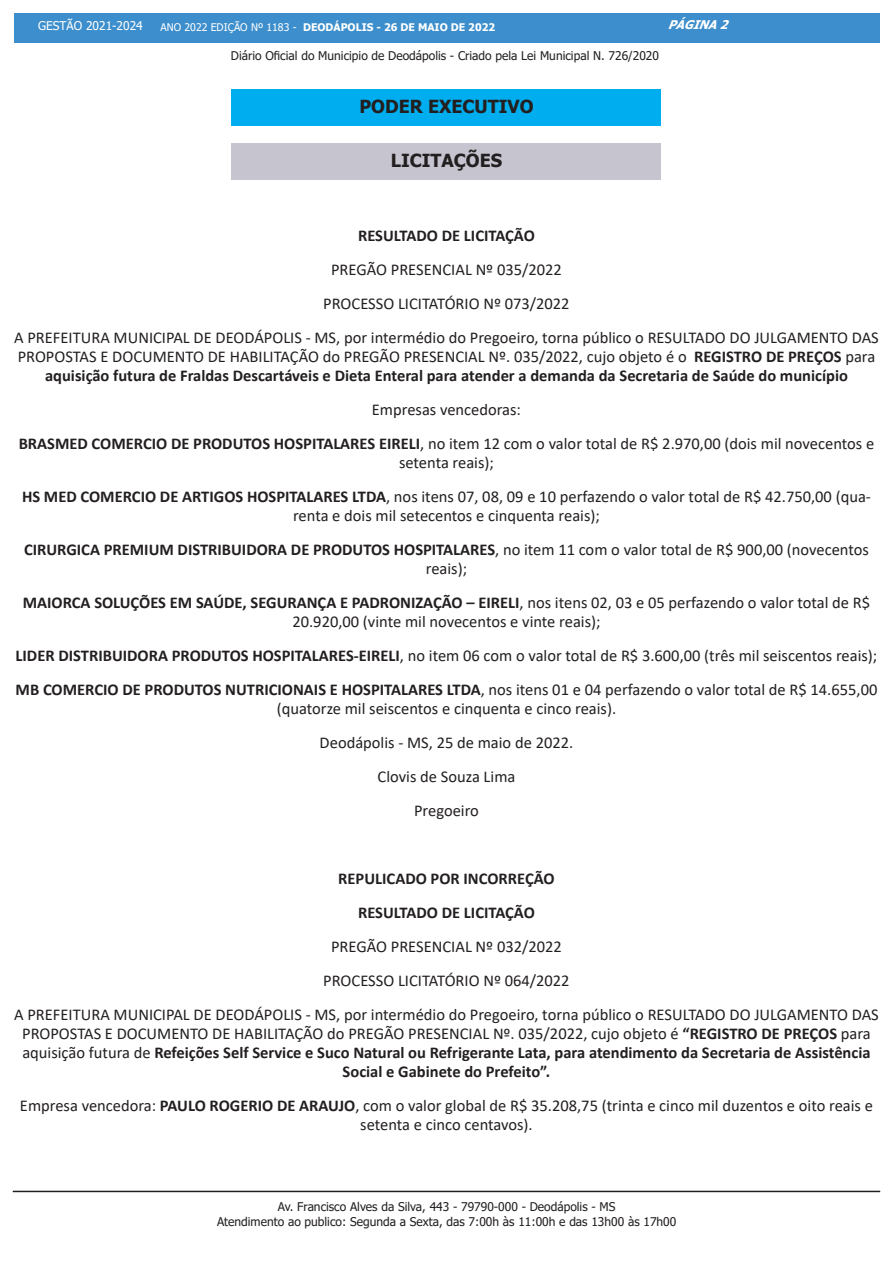
<style>
.page{position:relative;width:893px;height:1263px;background:#fff}
.page>*{position:absolute;margin:0;border:0;box-sizing:border-box;transform-origin:0 0}
.t1{font:700 18px "Tahoma";color:#231f20}
.t2{font:16.5px/18.9px "Calibri";color:#231f20;text-align:center}
.t3{font:700 16.5px/18.9px "Calibri";color:#231f20;text-align:center}
.t4{font:12px/14.4px "Tahoma";color:#231f20;text-align:center}
.t5{font:12px "Tahoma";color:#fff}
.t6{font:italic 700 12px "Tahoma";color:#fff}
.t7{font:700 10.5px "Tahoma";color:#fff}
.s1{font-weight:400}
.s2{font-weight:700}
</style>
<div class="page">
<div style="left:14px;top:14px;width:865px;height:29px;background:#3c8ecc"></div>
<hr style="left:13px;top:1191px;width:867px;height:1px;background:#231f20">
<div style="left:232px;top:90px;width:429px;height:36px;background:#00aeef"></div>
<div style="left:232px;top:144px;width:429px;height:36px;background:#c6c4cf"></div>
<p class="t5" style="left:38px;top:18px;width:106px">GESTÃO 2021-2024</p>
<p class="t7" style="left:161px;top:20px;width:336px"><span class="s1">ANO 2022 EDIÇÃO Nº 1183 -</span> DEODÁPOLIS - 26 DE MAIO DE 2022</p>
<p class="t6" style="left:668px;top:16px;width:68px">PÁGINA2</p>
<p class="t4" style="left:231px;top:49px;width:430px">Diário Oficial do Municipio de Deodápolis - Criado pela Lei Municipal N. 726/2020</p>
<p class="t1" style="left:359px;top:94px;width:176px">PODER EXECUTIVO</p>
<p class="t1" style="left:391px;top:148px;width:113px">LICITAÇÕES</p>
<p class="t3" style="left:358px;top:226px;width:178px">RESULTADO DE LICITAÇÃO</p>
<p class="t2" style="left:331px;top:260px;width:232px">PREGÃO PRESENCIAL Nº 035/2022</p>
<p class="t2" style="left:323px;top:294px;width:248px">PROCESSO LICITATÓRIO Nº 073/2022</p>
<p class="t2" style="left:14px;top:328px;width:866px">A PREFEITURA MUNICIPAL DE DEODÁPOLIS - MS, por intermédio do Pregoeiro, torna público o RESULTADO DO JULGAMENTO DAS<br>PROPOSTAS E DOCUMENTO DE HABILITAÇÃO do PREGÃO PRESENCIAL Nº. 035/2022, cujo objeto é o <span class="s2">REGISTRO DE PREÇOS</span> para <span class="s2">aquisição futura de Fraldas Descartáveis e Dieta Enteral para atender a demanda da Secretaria de Saúde do município</span></p>
<p class="t2" style="left:372px;top:400px;width:151px">Empresas vencedoras:</p>
<p class="t2" style="left:19px;top:434px;width:857px"><span class="s2">BRASMED COMERCIO DE PRODUTOS HOSPITALARES EIRELI</span>, no item 12 com o valor total de R$ 2.970,00 (dois mil novecentos e setenta reais);</p>
<p class="t2" style="left:22px;top:487px;width:850px"><span class="s2">HS MED COMERCIO DE ARTIGOS HOSPITALARES LTDA</span>, nos itens 07, 08, 09 e 10 perfazendo o valor total de R$ 42.750,00 (qua&shy;renta e dois mil setecentos e cinquenta reais);</p>
<p class="t3" style="left:24px;top:540px;width:846px">CIRURGICA PREMIUM DISTRIBUIDORA DE PRODUTOS HOSPITALARES<span class="s1">, no item 11 com o valor total de R$ 900,00 (novecentos reais);</span></p>
<p class="t2" style="left:23px;top:593px;width:849px"><span class="s2">MAIORCA SOLUÇÕES EM SAÚDE, SEGURANÇA E PADRONIZAÇÃO – EIRELI</span>, nos itens 02, 03 e 05 perfazendo o valor total de R$<br>20.920,00 (vinte mil novecentos e vinte reais);</p>
<p class="t2" style="left:16px;top:646px;width:863px"><span class="s2">LIDER DISTRIBUIDORA PRODUTOS HOSPITALARES-EIRELI</span>, no item 06 com o valor total de R$ 3.600,00 (três mil seiscentos reais);</p>
<p class="t2" style="left:16px;top:680px;width:863px"><span class="s2">MB COMERCIO DE PRODUTOS NUTRICIONAIS E HOSPITALARES LTDA</span>, nos itens 01 e 04 perfazendo o valor total de R$ 14.655,00 (quatorze mil seiscentos e cinquenta e cinco reais).</p>
<p class="t2" style="left:320px;top:733px;width:255px">Deodápolis - MS, 25 de maio de 2022.</p>
<p class="t2" style="left:378px;top:767px;width:139px">Clovis de Souza Lima</p>
<p class="t2" style="left:414px;top:801px;width:66px">Pregoeiro</p>
<p class="t3" style="left:338px;top:869px;width:218px">REPULICADO POR INCORREÇÃO</p>
<p class="t3" style="left:358px;top:903px;width:178px">RESULTADO DE LICITAÇÃO</p>
<p class="t2" style="left:331px;top:937px;width:232px">PREGÃO PRESENCIAL Nº 032/2022</p>
<p class="t2" style="left:323px;top:970px;width:248px">PROCESSO LICITATÓRIO Nº 064/2022</p>
<p class="t2" style="left:14px;top:1004px;width:866px">A PREFEITURA MUNICIPAL DE DEODÁPOLIS - MS, por intermédio do Pregoeiro, torna público o RESULTADO DO JULGAMENTO DAS PROPOSTAS E DOCUMENTO DE HABILITAÇÃO do PREGÃO PRESENCIAL Nº. 035/2022, cujo objeto é <span class="s2">“REGISTRO DE PREÇOS</span> para aquisição futura de <span class="s2">Refeições Self Service e Suco Natural ou Refrigerante Lata, para atendimento da Secretaria de Assistência Social e Gabinete do Prefeito”.</span></p>
<p class="t2" style="left:20px;top:1095px;width:854px">Empresa vencedora: <span class="s2">PAULO ROGERIO DE ARAUJO</span>, com o valor global de R$ 35.208,75 (trinta e cinco mil duzentos e oito reais e setenta e cinco centavos).</p>
<p class="t4" style="left:217px;top:1200px;width:461px">Av. Francisco Alves da Silva, 443 - 79790-000 - Deodápolis - MS<br>Atendimento ao publico: Segunda a Sexta, das 7:00h às 11:00h e das 13h00 às 17h00</p>
</div>
